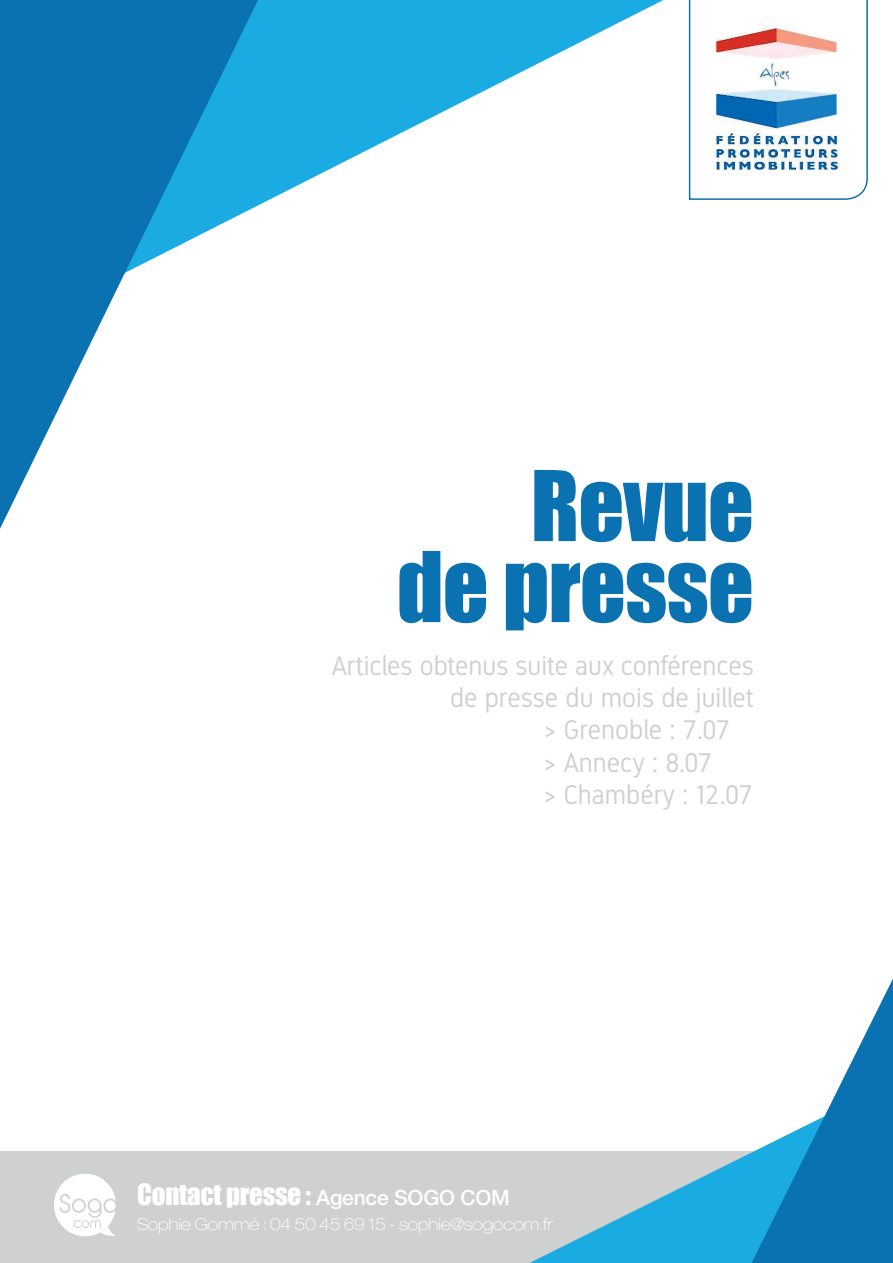
<style>
.page{position:relative;width:893px;height:1263px;background:#fff}
.page>*{position:absolute;margin:0;border:0;box-sizing:border-box;transform-origin:0 0}
.t1{font:90px/81px "Impact";letter-spacing:-.01em;color:#0b72b1;text-align:right}
.t2{font:27px "Gidole";color:#cfd1d0}
.t3{font:27px "Impact";letter-spacing:-.01em;color:#fff}
.t4{font:100 expanded 16.5px "Helvetica Neue LT Std";letter-spacing:-.01em;color:#fff}
.s1{font-family:"Helvetica Neue LT Std";font-weight:500;font-size:21px}
</style>
<div class="page">
<svg style="left:688px;top:0;width:180px;height:200px"></svg>
<img style="left:707px;top:19px;width:141px;height:160px">
<svg style="left:258px;top:0;width:405px;height:206px;fill:#1aabe2"></svg>
<svg style="left:0;top:0;width:258px;height:529px;fill:#0e79b6"></svg>
<div style="left:0;top:1151px;width:893px;height:112px;background:#cfd1d0"></div>
<svg style="left:529px;top:1153px;width:222px;height:110px"></svg>
<svg style="left:751px;top:978px;width:142px;height:285px"></svg>
<svg style="left:54px;top:1174px;width:62px;height:62px"></svg>
<h1 class="t1" style="left:397px;top:463px;width:359px">Revue<br>de presse</h1>
<p class="t2" style="left:332px;top:649px;width:424px">Articles obtenus suite aux conférences</p>
<p class="t2" style="left:450px;top:682px;width:305px">de presse du mois de juillet</p>
<p class="t2" style="left:544px;top:714px;width:187px">&gt; Grenoble : 7.07</p>
<p class="t2" style="left:544px;top:747px;width:169px">&gt; Annecy : 8.07</p>
<p class="t2" style="left:544px;top:779px;width:210px">&gt; Chambéry : 12.07</p>
<p class="t3" style="left:137px;top:1173px;width:374px">Contact presse : <span class="s1">Agence SOGO COM</span></p>
<p class="t4" style="left:137px;top:1214px;width:418px">Sophie Gommé : 04 50 45 69 15 - sophie@sogocom.fr</p>
</div>
